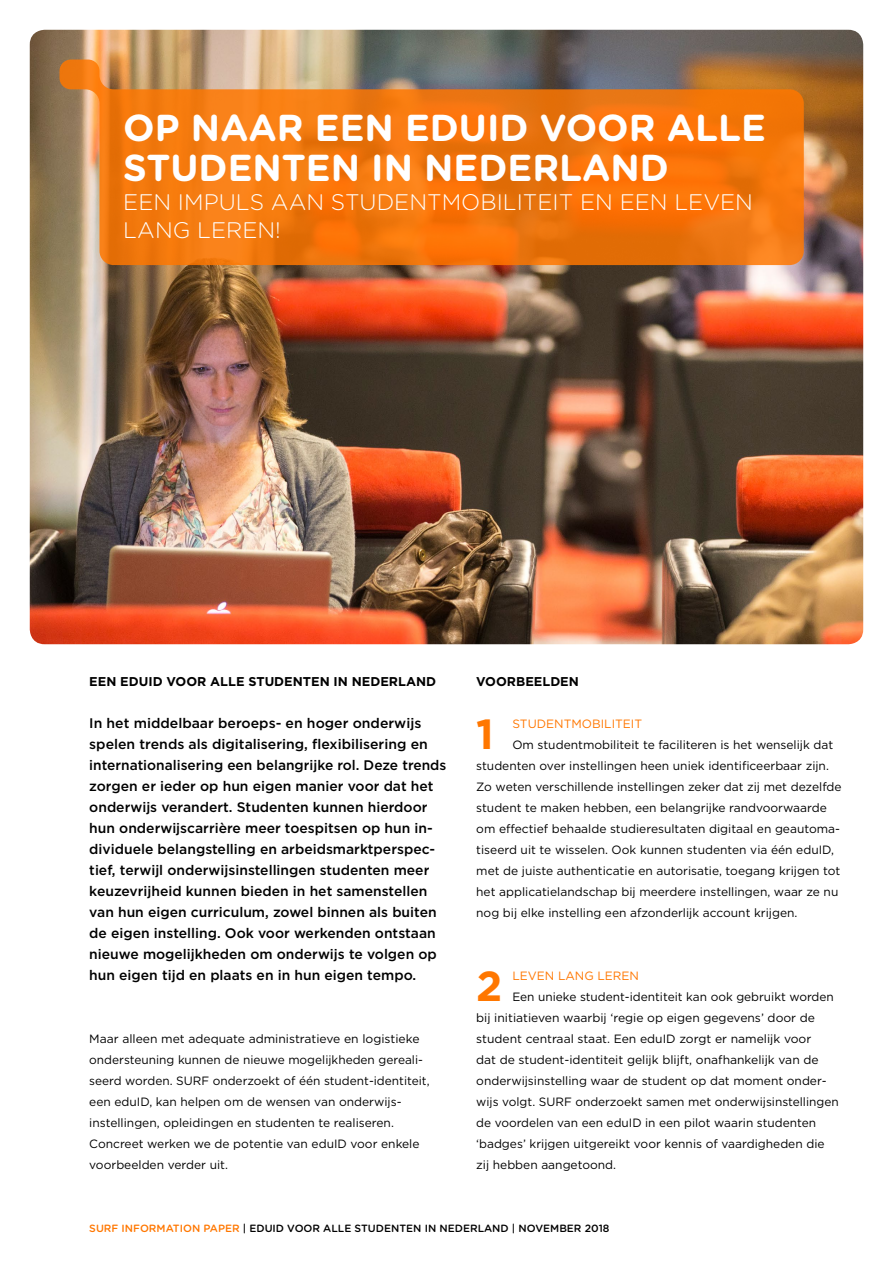
<style>
.page{position:relative;width:893px;height:1263px;background:#fff}
.page>*{position:absolute;margin:0;border:0;box-sizing:border-box;transform-origin:0 0}
.t1{font:700 42px "Gotham";color:#f70}
.t2{font:700 37.5px/40.5px "Gotham Rounded";color:#fff}
.t3{font:300 22.5px/28.5px "Gotham Rounded";color:#fff}
.t4{font:500 13.8px/21px "Gotham";color:#000}
.t5{font:700 12.75px "Gotham";color:#000}
.t6{font:12px/21px "Gotham";color:#000}
.t7{font:12px "Gotham";color:#f70}
.t8{font:500 10.5px "Gotham Rounded";color:#000}
.s1{color:#f70}
</style>
<div class="page">
<img style="left:30px;top:30px;width:833px;height:614px">
<svg style="left:60px;top:60px;width:744px;height:205px;background:#e3791e"></svg>
<h2 class="t2" style="left:123px;top:105px;width:644px">OP NAAR EEN EDUID VOOR ALLE<br>STUDENTEN IN NEDERLAND</h2>
<h3 class="t3" style="left:123px;top:186px;width:631px">EEN IMPULS AAN STUDENTMOBILITEIT EN EEN LEVEN<br>LANG LEREN!</h3>
<p class="t5" style="left:89px;top:673px;width:348px">EEN EDUID VOOR ALLE STUDENTEN IN NEDERLAND</p>
<p class="t4" style="left:89px;top:712px;width:359px">In het middelbaar beroeps- en hoger onderwijs spelen trends als digitalisering, flexibilisering en internationalisering een belangrijke rol. Deze trends zorgen er ieder op hun eigen manier voor dat het onderwijs verandert. Studenten kunnen hierdoor hun onderwijscarrière meer toespitsen op hun in&shy;dividuele belangstelling en arbeidsmarktperspec&shy;tief, terwijl onderwijsinstellingen studenten meer keuzevrijheid kunnen bieden in het samenstellen van hun eigen curriculum, zowel binnen als buiten de eigen instelling. Ook voor werkenden ontstaan nieuwe mogelijkheden om onderwijs te volgen op hun eigen tijd en plaats en in hun eigen tempo.</p>
<p class="t6" style="left:89px;top:1028px;width:342px">Maar alleen met adequate administratieve en logistieke ondersteuning kunnen de nieuwe mogelijkheden gereali&shy;seerd worden. SURF onderzoekt of één student-identiteit, een eduID, kan helpen om de wensen van onderwijs&shy;instellingen, opleidingen en studenten te realiseren.<br>Concreet werken we de potentie van eduID voor enkele voorbeelden verder uit.</p>
<p class="t5" style="left:476px;top:673px;width:104px">VOORBEELDEN</p>
<h1 class="t1" style="left:476px;top:706px;width:19px">1</h1>
<p class="t7" style="left:512px;top:716px;width:131px">STUDENTMOBILITEIT</p>
<p class="t6" style="left:476px;top:734px;width:367px;text-indent:36px">Om studentmobiliteit te faciliteren is het wenselijk dat studenten over instellingen heen uniek identificeerbaar zijn.<br>Zo weten verschillende instellingen zeker dat zij met dezelfde student te maken hebben, een belangrijke randvoorwaarde om effectief behaalde studieresultaten digitaal en geautoma&shy;tiseerd uit te wisselen. Ook kunnen studenten via één eduID, met de juiste authenticatie en autorisatie, toegang krijgen tot het applicatielandschap bij meerdere instellingen, waar ze nu nog bij elke instelling een afzonderlijk account krijgen.</p>
<h1 class="t1" style="left:476px;top:958px;width:28px">2</h1>
<p class="t7" style="left:512px;top:968px;width:128px">LEVEN LANG LEREN</p>
<p class="t6" style="left:476px;top:986px;width:364px;text-indent:36px">Een unieke student-identiteit kan ook gebruikt worden bij initiatieven waarbij ‘regie op eigen gegevens’ door de student centraal staat. Een eduID zorgt er namelijk voor<br>dat de student-identiteit gelijk blijft, onafhankelijk van de onderwijsinstelling waar de student op dat moment onder&shy;wijs volgt. SURF onderzoekt samen met onderwijsinstellingen de voordelen van een eduID in een pilot waarin studenten ‘badges’ krijgen uitgereikt voor kennis of vaardigheden die zij hebben aangetoond.</p>
<p class="t8" style="left:89px;top:1220px;width:522px"><span class="s1">SURF INFORMATION PAPER</span> | EDUID VOOR ALLE STUDENTEN IN NEDERLAND | NOVEMBER 2018</p>
</div>
